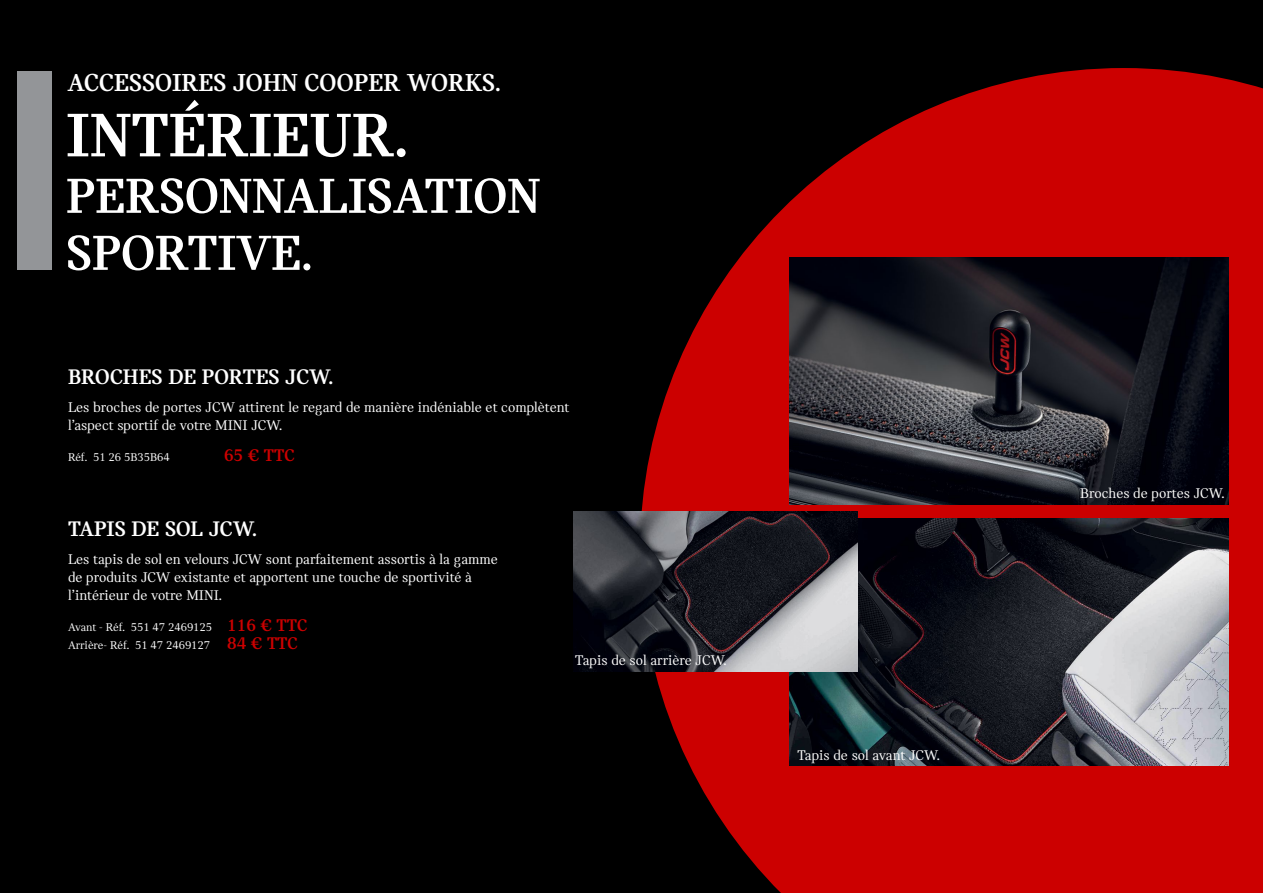
<style>
.page{position:relative;width:1263px;height:893px;background:#000}
.page>*{position:absolute;margin:0;border:0;box-sizing:border-box;transform-origin:0 0}
.t1{font:700 65.55px "MINI Serif";color:#fff}
.t2{font:700 52.5px/57px "MINI Serif";color:#fff}
.t3{font:700 26.25px "MINI Serif";color:#fff}
.t4{font:700 22.5px "MINI Serif";color:#fff}
.t5{font:700 18px/18.5px "MINI Serif";color:#c00}
.t6{font:15px/18px "MINI Serif";color:#fff}
.t7{font:12px/18.5px "MINI Serif";color:#fff}
</style>
<div class="page">
<svg style="left:640px;top:68px;width:623px;height:825px;fill:#c00"></svg>
<img style="left:789px;top:519px;width:440px;height:247px">
<img style="left:574px;top:511px;width:284px;height:160px">
<img style="left:789px;top:257px;width:440px;height:247px">
<div style="left:17px;top:71px;width:34px;height:199px;background:#939598"></div>
<h3 class="t3" style="left:67px;top:68px;width:435px">ACCESSOIRES JOHN COOPER WORKS.</h3>
<h1 class="t1" style="left:66px;top:99px;width:344px">INTÉRIEUR.</h1>
<h2 class="t2" style="left:66px;top:167px;width:476px">PERSONNALISATION<br>SPORTIVE.</h2>
<h3 class="t4" style="left:68px;top:364px;width:267px">BROCHES DE PORTES JCW.</h3>
<p class="t6" style="left:68px;top:398px;width:503px">Les broches de portes JCW attirent le regard de manière indéniable et complètent l’aspect sportif de votre MINI JCW.</p>
<p class="t7" style="left:68px;top:447px;width:103px">Réf. 51 26 5B35B64</p>
<p class="t5" style="left:224px;top:445px;width:72px">65 € TTC</p>
<h3 class="t4" style="left:68px;top:516px;width:190px">TAPIS DE SOL JCW.</h3>
<p class="t6" style="left:68px;top:550px;width:431px">Les tapis de sol en velours JCW sont parfaitement assortis à la gamme de produits JCW existante et apportent une touche de sportivité à l’intérieur de votre MINI.</p>
<p class="t7" style="left:68px;top:617px;width:146px">Avant - Réf. 551 47 2469125<br>Arrière- Réf. 51 47 2469127</p>
<p class="t5" style="left:227px;top:615px;width:82px">116 € TTC<br>84 € TTC</p>
<p class="t6" style="left:575px;top:651px;width:153px">Tapis de sol arrière JCW.</p>
<p class="t6" style="left:797px;top:746px;width:144px">Tapis de sol avant JCW.</p>
<p class="t6" style="left:1080px;top:485px;width:146px">Broches de portes JCW.</p>
</div>
